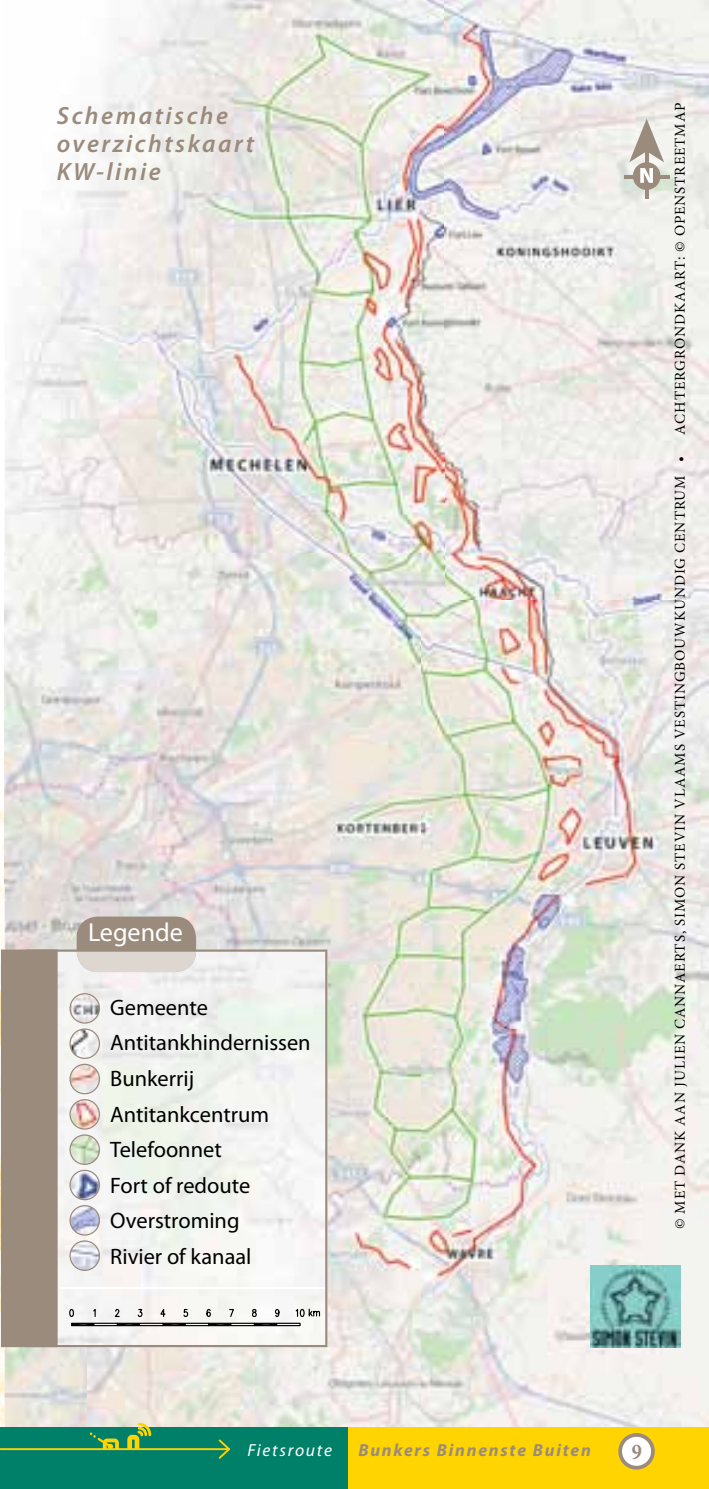
<style>
.page{position:relative;width:709px;height:1489px;background:#fff}
.page>*{position:absolute;margin:0;border:0;box-sizing:border-box;transform-origin:0 0}
.t1{font:26px "Myriad Pro";color:#fff}
.t2{font:italic 600 25px/27.5px "Myriad Pro";letter-spacing:.1em;color:#9a8b7d}
.t3{font:22.5px "Myriad Pro";color:#000}
.t4{font:700 22.5px "Minion Pro";color:#9a8b7d;scale:.9 1}
.t5{font:italic 700 17.5px "Myriad Pro";letter-spacing:.1em;color:#9a8b7d}
.t6{font:italic 17.5px "Myriad Pro";letter-spacing:.1em;color:#fff}
.t7{font:15px "Minion Pro";letter-spacing:.06em;color:#000}
</style>
<div class="page">
<img style="left:0;top:553px;width:5px;height:874px">
<img style="left:5px;top:0;width:704px;height:600px">
<img style="left:420px;top:600px;width:289px;height:827px">
<img style="left:5px;top:553px;width:415px;height:411px">
<img style="left:255px;top:964px;width:165px;height:463px">
<div style="left:77px;top:916px;width:119px;height:56px;background:#9a8b7d;border-radius:21px"></div>
<svg style="left:58px;top:949px;width:269px;height:397px;fill:#f2f4f1"></svg>
<div style="left:1px;top:949px;width:57px;height:397px;background:#9a8b7d"></div>
<hr style="left:61px;top:1286px;width:264px;height:2px;background:#fff">
<svg style="left:69px;top:1308px;width:251px;height:18px"></svg>
<img style="left:591px;top:1264px;width:89px;height:82px">
<img style="left:69px;top:993px;width:31px;height:277px">
<svg style="left:629px;top:119px;width:35px;height:43px"></svg>
<div style="left:633px;top:162px;width:27px;height:28px;background:#9a8b7d;border-radius:50%"></div>
<hr style="left:623px;top:175px;width:46px;height:4px;background:#9a8b7d">
<hr style="left:645px;top:147px;width:4px;height:52px;background:#9a8b7d">
<svg style="left:640px;top:168px;width:13px;height:15px"></svg>
<div style="left:330px;top:1427px;width:379px;height:61px;background:#ffd400"></div>
<svg style="left:618px;top:1433px;width:37px;height:36px"></svg>
<div style="left:0;top:1427px;width:347px;height:61px;background:#008069"></div>
<hr style="left:0;top:1447px;width:230px;height:2px;background:#ffd400">
<svg style="left:219px;top:1439px;width:11px;height:19px"></svg>
<svg style="left:127px;top:1422px;width:24px;height:26px"></svg>
<svg style="left:90px;top:1432px;width:29px;height:16px"></svg>
<p class="t2" style="left:57px;top:103px;width:199px">Schematische overzichtskaart<br>KW-linie</p>
<p class="t1" style="left:88px;top:916px;width:97px">Legende</p>
<p class="t3" style="left:110px;top:993px;width:99px">Gemeente</p>
<p class="t3" style="left:110px;top:1028px;width:202px">Antitankhindernissen</p>
<p class="t3" style="left:110px;top:1064px;width:86px">Bunkerrij</p>
<p class="t3" style="left:110px;top:1100px;width:160px">Antitankcentrum</p>
<p class="t3" style="left:110px;top:1135px;width:113px">Telefoonnet</p>
<p class="t3" style="left:110px;top:1171px;width:142px">Fort of redoute</p>
<p class="t3" style="left:110px;top:1206px;width:131px">Overstroming</p>
<p class="t3" style="left:110px;top:1242px;width:143px">Rivier of kanaal</p>
<p class="t7" style="left:670px;top:434px;width:333px;rotate:-90deg">ACHTERGRONDKAART: © OPENSTREETMAP</p>
<p class="t7" style="left:670px;top:1229px;width:774px;rotate:-90deg">© MET DANK AAN JULIEN CANNAERTS, SIMON STEVIN VLAAMS VESTINGBOUWKUNDIG CENTRUM •</p>
<p class="t6" style="left:247px;top:1440px;width:86px">Fietsroute</p>
<p class="t5" style="left:358px;top:1439px;width:234px">Bunkers Binnenste Buiten</p>
<p class="t4" style="left:631px;top:1435px;width:13px">9</p>
</div>
